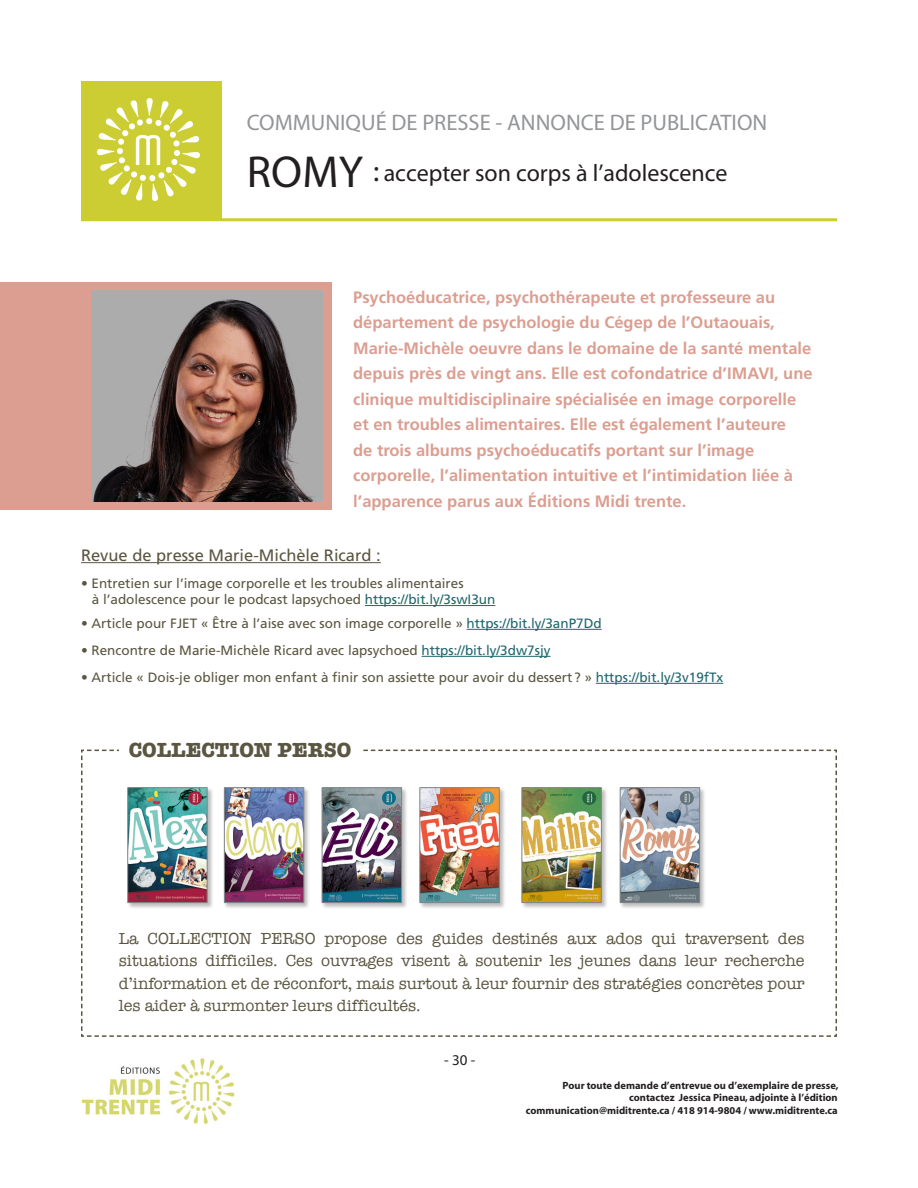
<style>
.page{position:relative;width:918px;height:1188px;background:#fff}
.page>*{position:absolute;margin:0;border:0;box-sizing:border-box;transform-origin:0 0}
.t1{font:24px "Myriad";color:#231f20}
.t2{font:22.5px "Myriad";color:#939598}
.t3{font:700 21px "American Typewriter";color:#5b5641}
.t4{font:700 16.5px/25.5px "Frutiger";color:#db9e91}
.t5{font:16.5px/22.5px "American Typewriter";color:#5b5641;text-align:justify}
.t6{font:16.5px "Frutiger";color:#5b5641}
.t7{font:15px "Myriad";color:#231f20}
.t8{font:13.5px "Frutiger";color:#5b5641}
.t9{font:700 10.5px "Myriad";color:#231f20}
.s1{font-size:45px}
.s2{font-size:30px}
.s3{color:#20666f}
</style>
<div class="page">
<div style="left:0;top:282px;width:332px;height:228px;background:#db9e91"></div>
<hr style="left:81px;top:218px;width:756px;height:3px;background:#cbcd32">
<div style="left:81px;top:81px;width:140px;height:140px;background:#cbcd32"></div>
<img style="left:96px;top:98px;width:104px;height:104px">
<img style="left:81px;top:1058px;width:154px;height:66px">
<img style="left:91px;top:290px;width:231px;height:212px">
<svg style="left:81px;top:749px;width:756px;height:288px"></svg>
<div style="left:224px;top:787px;width:87px;height:122px;background:#231f20;opacity:.3"></div>
<img style="left:226px;top:789px;width:76px;height:112px">
<div style="left:224px;top:787px;width:80px;height:116px;border:1px solid #808285"></div>
<div style="left:419px;top:787px;width:87px;height:122px;background:#231f20;opacity:.3"></div>
<img style="left:422px;top:789px;width:76px;height:112px">
<div style="left:420px;top:787px;width:80px;height:116px;border:1px solid #808285"></div>
<div style="left:521px;top:787px;width:87px;height:122px;background:#231f20;opacity:.3"></div>
<img style="left:524px;top:789px;width:76px;height:112px">
<div style="left:522px;top:787px;width:80px;height:116px;border:1px solid #808285"></div>
<div style="left:620px;top:787px;width:86px;height:122px;background:#231f20;opacity:.3"></div>
<img style="left:622px;top:789px;width:76px;height:112px">
<div style="left:620px;top:787px;width:80px;height:116px;border:1px solid #808285"></div>
<div style="left:321px;top:787px;width:87px;height:122px;background:#231f20;opacity:.3"></div>
<img style="left:324px;top:789px;width:76px;height:112px">
<div style="left:322px;top:787px;width:80px;height:116px;border:1px solid #808285"></div>
<div style="left:127px;top:787px;width:87px;height:122px;background:#231f20;opacity:.3"></div>
<img style="left:129px;top:789px;width:76px;height:112px">
<div style="left:127px;top:787px;width:80px;height:116px;border:1px solid #808285"></div>
<div style="left:119px;top:743px;width:242px;height:24px;background:#fff"></div>
<hr style="left:81px;top:562px;width:300px;height:1px;background:#5b5641">
<hr style="left:365px;top:605px;width:130px;height:1px;background:#20666f">
<hr style="left:467px;top:629px;width:135px;height:1px;background:#20666f">
<hr style="left:422px;top:656px;width:129px;height:1px;background:#20666f">
<hr style="left:596px;top:683px;width:127px;height:1px;background:#20666f">
<p class="t2" style="left:247px;top:111px;width:522px">COMMUNIQUÉ DE PRESSE - ANNONCE DE PUBLICATION</p>
<p class="t1" style="left:247px;top:161px;width:482px"><span class="s1">ROMY</span> <span class="s2">:</span> accepter son corps à l’adolescence</p>
<p class="t4" style="left:353px;top:284px;width:461px">Psychoéducatrice, psychothérapeute et professeure au département de psychologie du Cégep de l’Outaouais, Marie-Michèle oeuvre dans le domaine de la santé mentale depuis près de vingt ans. Elle est cofondatrice d’IMAVI, une clinique multidisciplinaire spécialisée en image corporelle et en troubles alimentaires. Elle est également l’auteure<br>de trois albums psychoéducatifs portant sur l’image corporelle, l’alimentation intuitive et l’intimidation liée à l’apparence parus aux Éditions Midi trente.</p>
<p class="t6" style="left:81px;top:546px;width:301px">Revue de presse Marie-Michèle Ricard :</p>
<p class="t8" style="left:81px;top:575px;width:384px">• Entretien sur l’image corporelle et les troubles alimentaires</p>
<p class="t8" style="left:92px;top:592px;width:405px">à l’adolescence pour le podcast lapsychoed <span class="s3">https://bit.ly/3swI3un</span></p>
<p class="t8" style="left:81px;top:615px;width:522px">• Article pour FJET « Être à l’aise avec son image corporelle » <span class="s3">https://bit.ly/3anP7Dd</span></p>
<p class="t8" style="left:81px;top:642px;width:471px">• Rencontre de Marie-Michèle Ricard avec lapsychoed <span class="s3">https://bit.ly/3dw7sjy</span></p>
<p class="t8" style="left:81px;top:669px;width:644px">• Article « Dois-je obliger mon enfant à finir son assiette pour avoir du dessert? » <span class="s3">https://bit.ly/3v19fTx</span></p>
<p class="t3" style="left:129px;top:732px;width:224px">COLLECTION PERSO</p>
<p class="t5" style="left:119px;top:926px;width:687px">La COLLECTION PERSO propose des guides destinés aux ados qui traversent des situations difficiles. Ces ouvrages visent à soutenir les jeunes dans leur recherche d’information et de réconfort, mais surtout à leur fournir des stratégies concrètes pour les aider à surmonter leurs difficultés.</p>
<p class="t7" style="left:444px;top:1053px;width:32px">- 30 -</p>
<p class="t9" style="left:563px;top:1080px;width:277px">Pour toute demande d’entrevue ou d’exemplaire de presse,</p>
<p class="t9" style="left:629px;top:1092px;width:210px">contactez Jessica Pineau, adjointe à l’édition</p>
<p class="t9" style="left:526px;top:1105px;width:313px">communication@miditrente.ca / 418 914-9804 / www.miditrente.ca</p>
</div>
